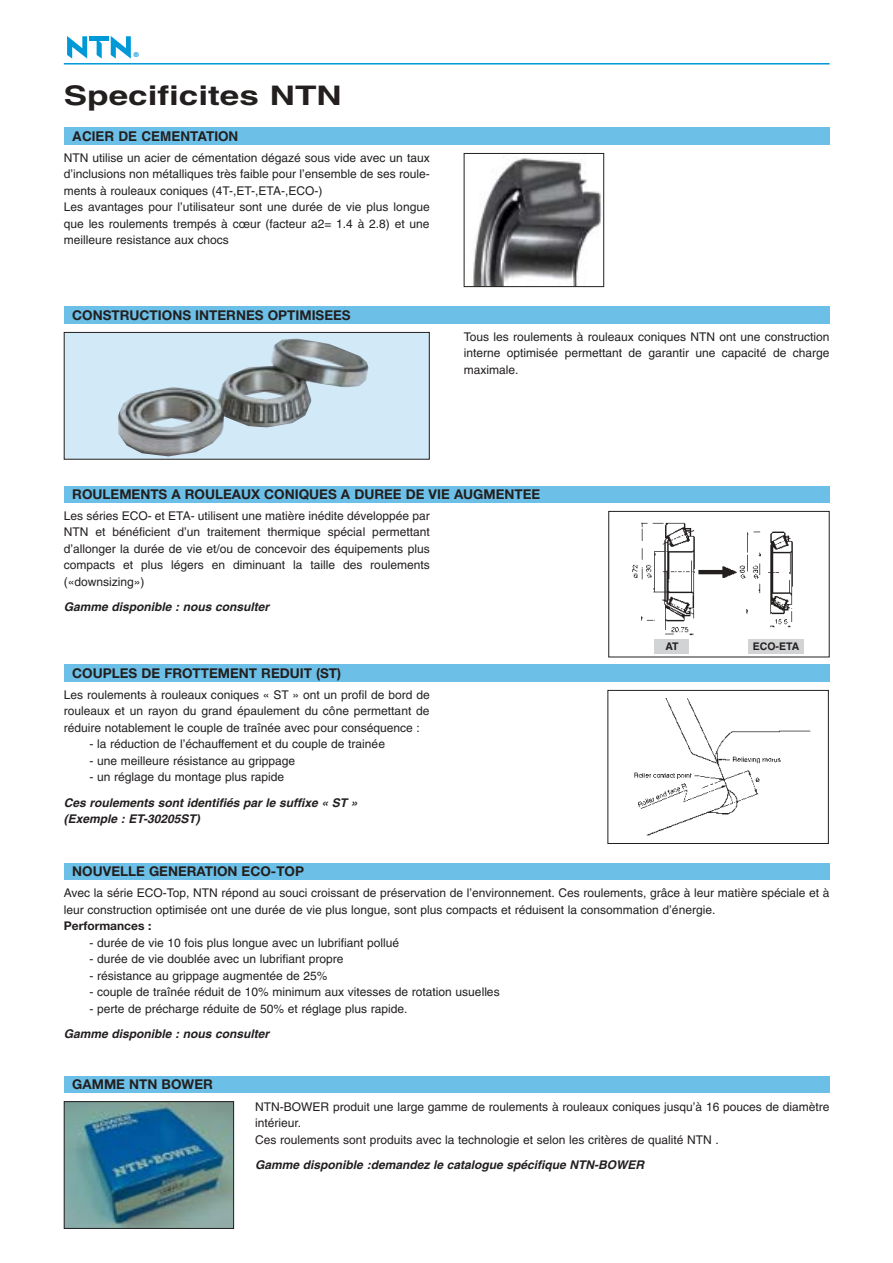
<style>
.page{position:relative;width:893px;height:1263px;background:#fff}
.page>*{position:absolute;margin:0;border:0;box-sizing:border-box;transform-origin:0 0}
.t1{font:700 27px "Helvetica";color:#231f1f;scale:1.3 1}
.t2{font:700 13.5px "Helvetica Neue";color:#231f1f}
.t3{font:700 13.5px "Helvetica";color:#231f1f}
.t4{font:12px/16.5px "Helvetica";color:#231f1f}
.t5{font:italic 700 12px/16.5px "Helvetica";color:#231f1f}
.t6{font:700 12px "Helvetica Neue";color:#231f1f}
.t7{font:700 10.5px "Helvetica";color:#231f1f}
.t8{font:700 6.6px "Helvetica";color:#0099d8}
</style>
<div class="page">
<div style="left:64px;top:307px;width:765px;height:17px;background:#6cc0e8"></div>
<div style="left:64px;top:128px;width:765px;height:17px;background:#6cc0e8"></div>
<hr style="left:64px;top:63px;width:765px;height:2px;background:#0098d7">
<svg style="left:97px;top:41px;width:5px;height:18px"></svg>
<div style="left:89px;top:36px;width:20px;height:5px;background:#0099d8"></div>
<svg style="left:67px;top:36px;width:20px;height:23px"></svg>
<svg style="left:111px;top:36px;width:20px;height:23px"></svg>
<div style="left:64px;top:332px;width:365px;height:127px;background:#d2e9f7"></div>
<img style="left:118px;top:339px;width:250px;height:117px">
<div style="left:64px;top:332px;width:365px;height:128px;border:1px solid #231f1f"></div>
<img style="left:473px;top:158px;width:129px;height:127px">
<div style="left:463px;top:153px;width:141px;height:134px;border:1px solid #231f1f"></div>
<div style="left:64px;top:486px;width:765px;height:17px;background:#6cc0e8"></div>
<img style="left:632px;top:522px;width:161px;height:114px">
<div style="left:608px;top:511px;width:221px;height:146px;border:1px solid #231f1f"></div>
<div style="left:64px;top:665px;width:765px;height:17px;background:#6cc0e8"></div>
<img style="left:634px;top:698px;width:177px;height:138px">
<div style="left:607px;top:690px;width:221px;height:154px;border:1px solid #231f1f"></div>
<div style="left:64px;top:863px;width:765px;height:17px;background:#6cc0e8"></div>
<div style="left:64px;top:1076px;width:765px;height:17px;background:#6cc0e8"></div>
<img style="left:66px;top:1103px;width:166px;height:124px">
<div style="left:64px;top:1101px;width:170px;height:128px;border:1px solid #231f1f"></div>
<div style="left:655px;top:639px;width:34px;height:15px;background:#d1d3d5"></div>
<div style="left:748px;top:639px;width:56px;height:15px;background:#d1d3d5"></div>
<p class="t8" style="left:134px;top:52px;width:6px">®</p>
<h1 class="t1" style="left:64px;top:85px;width:215px">Specificites NTN</h1>
<p class="t3" style="left:72px;top:131px;width:167px">ACIER DE CEMENTATION</p>
<p class="t4" style="left:64px;top:151px;width:367px">NTN utilise un acier de cémentation dégazé sous vide avec un taux d’inclusions non métalliques très faible pour l’ensemble de ses roule&shy;ments à rouleaux coniques (4T-,ET-,ETA-,ECO-)<br>Les avantages pour l’utilisateur sont une durée de vie plus longue que les roulements trempés à cœur (facteur a2= 1.4 à 2.8) et une meilleure resistance aux chocs</p>
<p class="t2" style="left:72px;top:310px;width:280px">CONSTRUCTIONS INTERNES OPTIMISEES</p>
<p class="t4" style="left:463px;top:329px;width:367px;text-align:justify">Tous les roulements à rouleaux coniques NTN ont une construction interne optimisée permettant de garantir une capacité de charge maximale.</p>
<p class="t2" style="left:72px;top:489px;width:469px">ROULEMENTS A ROULEAUX CONIQUES A DUREE DE VIE AUGMENTEE</p>
<p class="t4" style="left:64px;top:508px;width:367px;text-align:justify">Les séries ECO- et ETA- utilisent une matière inédite développée par NTN et bénéficient d’un traitement thermique spécial permettant d’allonger la durée de vie et/ou de concevoir des équipements plus compacts et plus légers en diminuant la taille des roulements («downsizing»)</p>
<p class="t5" style="left:64px;top:600px;width:207px">Gamme disponible : nous consulter</p>
<p class="t2" style="left:72px;top:668px;width:270px">COUPLES DE FROTTEMENT REDUIT (ST)</p>
<p class="t4" style="left:64px;top:687px;width:367px;text-align:justify">Les roulements à rouleaux coniques « ST » ont un profil de bord de rouleaux et un rayon du grand épaulement du cône permettant de réduire notablement le couple de traînée avec pour conséquence :</p>
<p class="t4" style="left:89px;top:737px;width:297px">- la réduction de l’échauffement et du couple de trainée</p>
<p class="t4" style="left:89px;top:753px;width:207px">- une meilleure résistance au grippage</p>
<p class="t4" style="left:89px;top:770px;width:196px">- un réglage du montage plus rapide</p>
<p class="t5" style="left:64px;top:795px;width:295px">Ces roulements sont identifiés par le suffixe « ST » (Exemple : ET-30205ST)</p>
<p class="t7" style="left:665px;top:642px;width:15px">AT</p>
<p class="t7" style="left:752px;top:642px;width:48px">ECO-ETA</p>
<p class="t2" style="left:72px;top:867px;width:233px">NOUVELLE GENERATION ECO-TOP</p>
<p class="t4" style="left:64px;top:886px;width:767px">Avec la série ECO-Top, NTN répond au souci croissant de préservation de l’environnement. Ces roulements, grâce à leur matière spéciale et à leur construction optimisée ont une durée de vie plus longue, sont plus compacts et réduisent la consommation d’énergie.</p>
<p class="t6" style="left:64px;top:921px;width:89px">Performances :</p>
<p class="t4" style="left:89px;top:935px;width:311px">- durée de vie 10 fois plus longue avec un lubrifiant pollué</p>
<p class="t4" style="left:89px;top:952px;width:256px">- durée de vie doublée avec un lubrifiant propre</p>
<p class="t4" style="left:89px;top:968px;width:240px">- résistance au grippage augmentée de 25%</p>
<p class="t4" style="left:89px;top:985px;width:412px">- couple de traînée réduit de 10% minimum aux vitesses de rotation usuelles</p>
<p class="t4" style="left:89px;top:1001px;width:320px">- perte de précharge réduite de 50% et réglage plus rapide.</p>
<p class="t5" style="left:64px;top:1027px;width:207px">Gamme disponible : nous consulter</p>
<p class="t2" style="left:72px;top:1080px;width:142px">GAMME NTN BOWER</p>
<p class="t4" style="left:255px;top:1099px;width:576px">NTN-BOWER produit une large gamme de roulements à rouleaux coniques jusqu’à 16 pouces de diamètre intérieur.<br>Ces roulements sont produits avec la technologie et selon les critères de qualité NTN .</p>
<p class="t5" style="left:255px;top:1158px;width:390px">Gamme disponible :demandez le catalogue spécifique NTN-BOWER</p>
</div>
